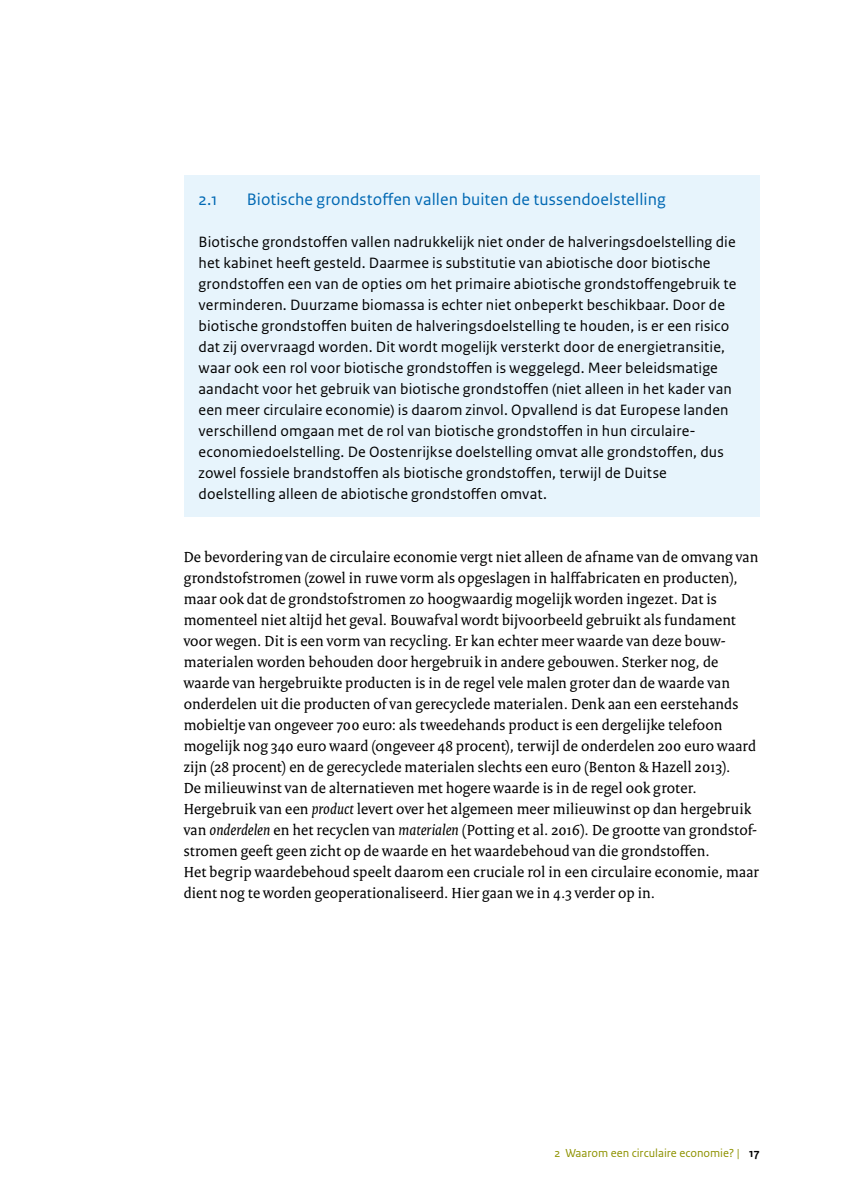
<style>
.page{position:relative;width:844px;height:1191px;background:#fff}
.page>*{position:absolute;margin:0;border:0;box-sizing:border-box;transform-origin:0 0}
.H_Block{font:17.5px "Rijksoverheid Sans Text";letter-spacing:.005em;color:#0068b3}
.t1{font:15.75px/21px "Rijksoverheid Serif";letter-spacing:.01em;color:#000}
.P_Block{font:15.75px/21px "Rijksoverheid Sans Text";letter-spacing:.01em;color:#000}
.t2{font:12.25px "Rijksoverheid Sans Text";color:#8e9200}
.s1{font-style:italic}
.s2{font-weight:700;color:#000}
</style>
<div class="page">
<div style="left:184px;top:176px;width:575px;height:47px;background:#e7f4fc"></div>
<div style="left:184px;top:219px;width:575px;height:297px;background:#e7f4fc"></div>
<p class="H_Block" style="left:198px;top:189px;width:20px">2.1</p>
<p class="H_Block" style="left:247px;top:189px;width:420px">Biotische grondstoffen vallen buiten de tussendoelstelling</p>
<p class="P_Block" style="left:198px;top:231px;width:539px">Biotische grondstoffen vallen nadrukkelijk niet onder de halveringsdoelstelling die het kabinet heeft gesteld. Daarmee is substitutie van abiotische door biotische grondstoffen een van de opties om het primaire abiotische grondstoffengebruik te verminderen. Duurzame biomassa is echter niet onbeperkt beschikbaar. Door de biotische grondstoffen buiten de halveringsdoelstelling te houden, is er een risico dat zij overvraagd worden. Dit wordt mogelijk versterkt door de energietransitie, waar ook een rol voor biotische grondstoffen is weggelegd. Meer beleidsmatige aandacht voor het gebruik van biotische grondstoffen (niet alleen in het kader van een meer circulaire economie) is daarom zinvol. Opvallend is dat Europese landen verschillend omgaan met de rol van biotische grondstoffen in hun circulaire&shy;economiedoelstelling. De Oostenrijkse doelstelling omvat alle grondstoffen, dus zowel fossiele brandstoffen als biotische grondstoffen, terwijl de Duitse doelstelling alleen de abiotische grondstoffen omvat.</p>
<p class="t1" style="left:184px;top:546px;width:576px">De bevordering van de circulaire economie vergt niet alleen de afname van de omvang van grondstofstromen (zowel in ruwe vorm als opgeslagen in halffabricaten en producten), maar ook dat de grondstofstromen zo hoogwaardig mogelijk worden ingezet. Dat is momenteel niet altijd het geval. Bouwafval wordt bijvoorbeeld gebruikt als fundament voor wegen. Dit is een vorm van recycling. Er kan echter meer waarde van deze bouw&shy;materialen worden behouden door hergebruik in andere gebouwen. Sterker nog, de waarde van hergebruikte producten is in de regel vele malen groter dan de waarde van onderdelen uit die producten of van gerecyclede materialen. Denk aan een eerstehands mobieltje van ongeveer 700 euro: als tweedehands product is een dergelijke telefoon mogelijk nog 340 euro waard (ongeveer 48 procent), terwijl de onderdelen 200 euro waard zijn (28 procent) en de gerecyclede materialen slechts een euro (Benton &amp; Hazell 2013).<br>De milieuwinst van de alternatieven met hogere waarde is in de regel ook groter.<br>Hergebruik van een <span class="s1">product</span> levert over het algemeen meer milieuwinst op dan hergebruik van <span class="s1">onderdelen</span> en het recyclen van <span class="s1">materialen</span> (Potting et al. 2016). De grootte van grondstof&shy;stromen geeft geen zicht op de waarde en het waardebehoud van die grondstoffen.<br>Het begrip waardebehoud speelt daarom een cruciale rol in een circulaire economie, maar dient nog te worden geoperationaliseerd. Hier gaan we in 4.3 verder op in.</p>
<p class="t2" style="left:554px;top:1146px;width:206px">2 Waarom een circulaire economie? | <span class="s2">17</span></p>
</div>
